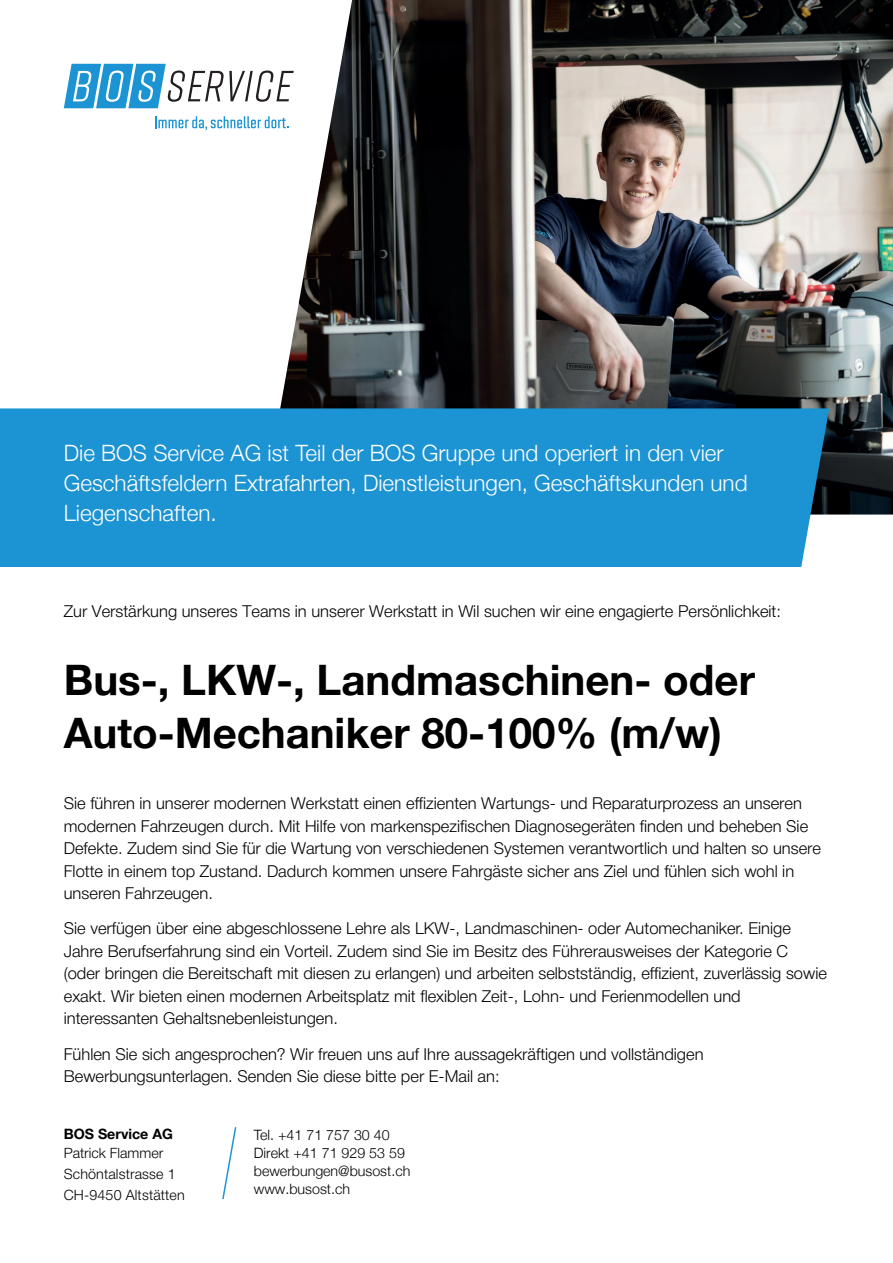
<style>
.page{position:relative;width:893px;height:1263px;background:#fff}
.page>*{position:absolute;margin:0;border:0;box-sizing:border-box;transform-origin:0 0}
.t1{font:700 42px/53.6px "Helvetica Neue";color:#000}
.t2{font:300 22.5px/30px "Helvetica Neue";color:#fff}
.t3{font:300 16.5px/22.5px "Helvetica Neue";color:#000}
.t4{font:300 14.25px/18px "Helvetica Neue";color:#000}
.t5{font:700 14.25px "Helvetica Neue";color:#000}
</style>
<div class="page">
<img style="left:280px;top:0;width:613px;height:514px">
<div style="left:0;top:408px;width:829px;height:159px;background:#1c93d2"></div>
<svg style="left:64px;top:64px;width:230px;height:44px"></svg>
<svg style="left:155px;top:116px;width:134px;height:14px"></svg>
<svg style="left:222px;top:1127px;width:15px;height:72px"></svg>
<h2 class="t2" style="left:64px;top:438px;width:685px">Die BOS Service AG ist Teil der BOS Gruppe und operiert in den vier<br>Geschäftsfeldern Extrafahrten, Dienstleistungen, Geschäftskunden und<br>Liegenschaften.</h2>
<p class="t3" style="left:64px;top:599px;width:719px">Zur Verstärkung unseres Teams in unserer Werkstatt in Wil suchen wir eine engagierte Persönlichkeit:</p>
<h1 class="t1" style="left:64px;top:652px;width:693px">Bus-, LKW-, Landmaschinen- oder<br>Auto-Mechaniker 80-100% (m/w)</h1>
<p class="t3" style="left:64px;top:791px;width:759px">Sie führen in unserer modernen Werkstatt einen effizienten Wartungs- und Reparaturprozess an unseren modernen Fahrzeugen durch. Mit Hilfe von markenspezifischen Diagnosegeräten finden und beheben Sie Defekte. Zudem sind Sie für die Wartung von verschiedenen Systemen verantwortlich und halten so unsere Flotte in einem top Zustand. Dadurch kommen unsere Fahrgäste sicher ans Ziel und fühlen sich wohl in unseren Fahrzeugen.</p>
<p class="t3" style="left:64px;top:916px;width:765px">Sie verfügen über eine abgeschlossene Lehre als LKW-, Landmaschinen- oder Automechaniker. Einige Jahre Berufserfahrung sind ein Vorteil. Zudem sind Sie im Besitz des Führerausweises der Kategorie C (oder bringen die Bereitschaft mit diesen zu erlangen) und arbeiten selbstständig, effizient, zuverlässig sowie exakt. Wir bieten einen modernen Arbeitsplatz mit flexiblen Zeit-, Lohn- und Ferienmodellen und interessanten Gehaltsnebenleistungen.</p>
<p class="t3" style="left:64px;top:1041px;width:641px">Fühlen Sie sich angesprochen? Wir freuen uns auf Ihre aussagekräftigen und vollständigen<br>Bewerbungsunterlagen. Senden Sie diese bitte per E-Mail an:</p>
<p class="t5" style="left:64px;top:1125px;width:111px">BOS Service AG</p>
<p class="t4" style="left:64px;top:1141px;width:123px;line-height:20.9px">Patrick Flammer<br>Schöntalstrasse 1<br>CH-9450 Altstätten</p>
<p class="t4" style="left:254px;top:1125px;width:158px">Tel. +41 71 757 30 40<br>Direkt +41 71 929 53 59 bewerbungen@busost.ch www.busost.ch</p>
</div>
